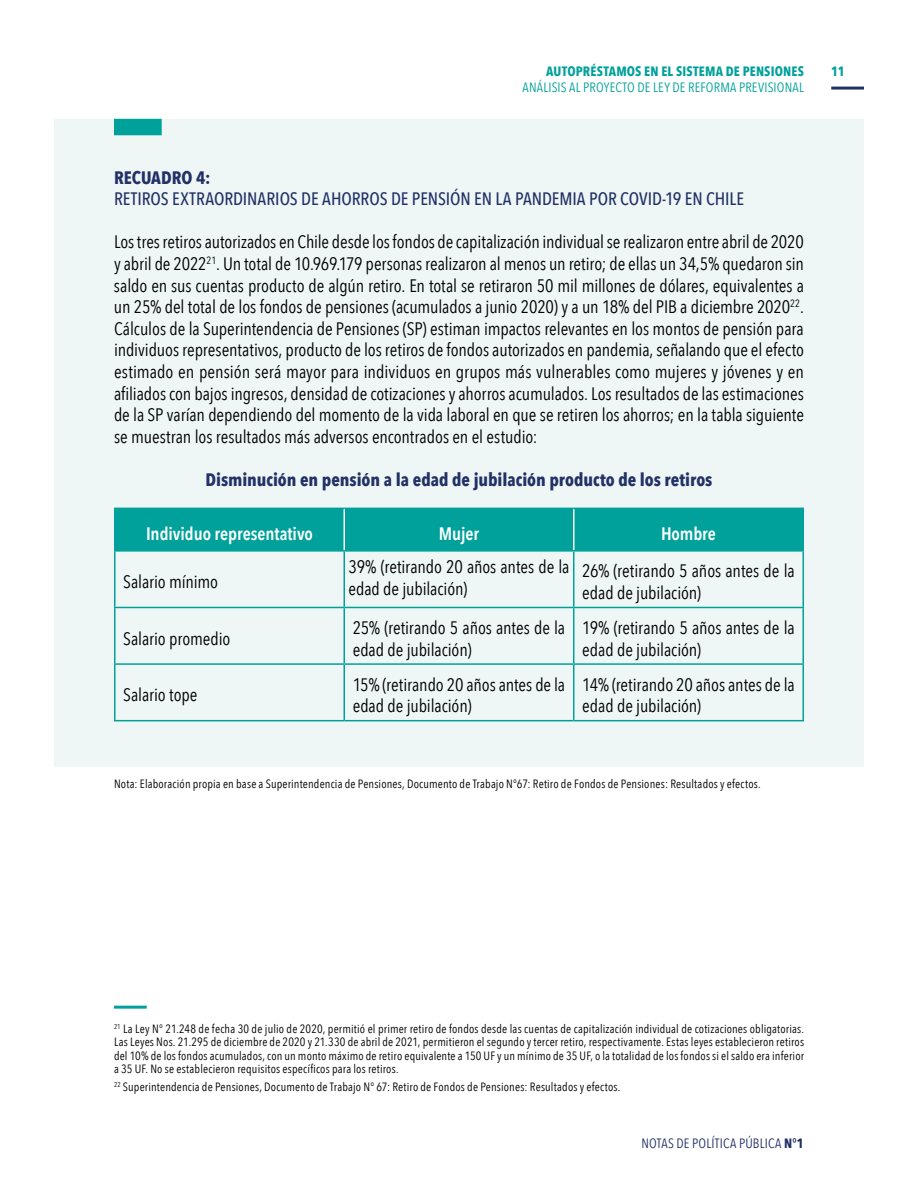
<style>
.page{position:relative;width:918px;height:1188px;background:#fff}
.page>*{position:absolute;margin:0;border:0;box-sizing:border-box;transform-origin:0 0}
.t1{font:18px/21.6px "Avenir Next Condensed";letter-spacing:-.005em;color:#000}
.t2{font:500 18px "Avenir Next Condensed";letter-spacing:-.005em;color:#233266}
.t3{font:700 18px "Avenir Next Condensed";letter-spacing:-.005em;color:#233266}
.t4{font:600 18px "Avenir Next Condensed";letter-spacing:-.005em;color:#fff}
.t5{font:13.5px "Avenir Next Condensed";letter-spacing:.015em;color:#00a19a}
.t6{font:700 13.5px "Avenir Next Condensed";letter-spacing:.01em;color:#00a19a}
.t7{font:13.5px "Avenir Next Condensed";letter-spacing:.015em;color:#233266}
.t8{font:12px/13.5px "Avenir Next Condensed";letter-spacing:.015em;color:#000;text-align:justify}
.s1{font-weight:700}
</style>
<div class="page">
<hr style="left:831px;top:87px;width:33px;height:3px;background:#233266">
<div style="left:54px;top:119px;width:810px;height:648px;background:#eff6f6"></div>
<div style="left:114px;top:119px;width:48px;height:16px;background:#00a19a"></div>
<div style="left:116px;top:509px;width:686px;height:41px;background:#00a19a"></div>
<hr style="left:114px;top:552px;width:2px;height:55px;background:#00a19a">
<hr style="left:344px;top:552px;width:1px;height:55px;background:#00a19a">
<hr style="left:573px;top:552px;width:1px;height:55px;background:#00a19a">
<hr style="left:802px;top:552px;width:2px;height:55px;background:#00a19a">
<hr style="left:114px;top:607px;width:230px;height:1px;background:#00a19a">
<hr style="left:114px;top:608px;width:2px;height:55px;background:#00a19a">
<hr style="left:344px;top:607px;width:230px;height:1px;background:#00a19a">
<hr style="left:344px;top:608px;width:1px;height:55px;background:#00a19a">
<hr style="left:574px;top:607px;width:230px;height:1px;background:#00a19a">
<hr style="left:573px;top:608px;width:1px;height:55px;background:#00a19a">
<hr style="left:802px;top:608px;width:2px;height:55px;background:#00a19a">
<hr style="left:114px;top:663px;width:230px;height:2px;background:#00a19a">
<hr style="left:114px;top:665px;width:2px;height:55px;background:#00a19a">
<hr style="left:344px;top:663px;width:230px;height:2px;background:#00a19a">
<hr style="left:344px;top:665px;width:1px;height:55px;background:#00a19a">
<hr style="left:574px;top:663px;width:230px;height:2px;background:#00a19a">
<hr style="left:573px;top:665px;width:1px;height:55px;background:#00a19a">
<hr style="left:802px;top:665px;width:2px;height:55px;background:#00a19a">
<hr style="left:114px;top:720px;width:230px;height:1px;background:#00a19a">
<hr style="left:344px;top:720px;width:230px;height:1px;background:#00a19a">
<hr style="left:574px;top:720px;width:230px;height:1px;background:#00a19a">
<hr style="left:344px;top:509px;width:1px;height:41px;background:#fff">
<hr style="left:573px;top:509px;width:1px;height:41px;background:#fff">
<hr style="left:114px;top:508px;width:230px;height:1px;background:#00a19a">
<hr style="left:114px;top:509px;width:2px;height:41px;background:#00a19a">
<hr style="left:344px;top:508px;width:230px;height:1px;background:#00a19a">
<hr style="left:574px;top:508px;width:230px;height:1px;background:#00a19a">
<hr style="left:802px;top:509px;width:2px;height:41px;background:#00a19a">
<hr style="left:114px;top:550px;width:230px;height:2px;background:#00a19a">
<hr style="left:344px;top:550px;width:230px;height:2px;background:#00a19a">
<hr style="left:574px;top:550px;width:230px;height:2px;background:#00a19a">
<hr style="left:114px;top:1006px;width:33px;height:3px;background:#00a19a">
<p class="t6" style="left:546px;top:63px;width:259px">AUTOPRÉSTAMOS EN EL SISTEMA DE PENSIONES</p>
<p class="t6" style="left:831px;top:63px;width:15px">11</p>
<p class="t5" style="left:523px;top:76px;width:283px">ANÁLISIS AL PROYECTO DE LEY DE REFORMA PREVISIONAL</p>
<p class="t3" style="left:114px;top:166px;width:98px">RECUADRO 4:</p>
<p class="t2" style="left:114px;top:188px;width:632px">RETIROS EXTRAORDINARIOS DE AHORROS DE PENSIÓN EN LA PANDEMIA POR COVID-19 EN CHILE</p>
<p class="t1" style="left:114px;top:230px;width:692px;text-align:justify">Los tres retiros autorizados en Chile desde los fondos de capitalización individual se realizaron entre abril de 2020 y abril de 2022<sup>21</sup>. Un total de 10.969.179 personas realizaron al menos un retiro; de ellas un 34,5% quedaron sin saldo en sus cuentas producto de algún retiro. En total se retiraron 50 mil millones de dólares, equivalentes a un 25% del total de los fondos de pensiones (acumulados a junio 2020) y a un 18% del PIB a diciembre 2020<sup>22</sup>.<br>Cálculos de la Superintendencia de Pensiones (SP) estiman impactos relevantes en los montos de pensión para individuos representativos, producto de los retiros de fondos autorizados en pandemia, señalando que el efecto estimado en pensión será mayor para individuos en grupos más vulnerables como mujeres y jóvenes y en afiliados con bajos ingresos, densidad de cotizaciones y ahorros acumulados. Los resultados de las estimaciones de la SP varían dependiendo del momento de la vida laboral en que se retiren los ahorros; en la tabla siguiente se muestran los resultados más adversos encontrados en el estudio:</p>
<p class="t3" style="left:206px;top:469px;width:508px">Disminución en pensión a la edad de jubilación producto de los retiros</p>
<p class="t4" style="left:146px;top:518px;width:168px">Individuo representativo</p>
<p class="t4" style="left:439px;top:518px;width:42px">Mujer</p>
<p class="t4" style="left:661px;top:518px;width:56px">Hombre</p>
<p class="t1" style="left:123px;top:570px;width:96px">Salario mínimo</p>
<p class="t1" style="left:349px;top:555px;width:222px">39% (retirando 20 años antes de la edad de jubilación)</p>
<p class="t1" style="left:582px;top:559px;width:214px">26% (retirando 5 años antes de la edad de jubilación)</p>
<p class="t1" style="left:123px;top:627px;width:109px">Salario promedio</p>
<p class="t1" style="left:353px;top:616px;width:214px">25% (retirando 5 años antes de la edad de jubilación)</p>
<p class="t1" style="left:582px;top:616px;width:214px">19% (retirando 5 años antes de la edad de jubilación)</p>
<p class="t1" style="left:123px;top:683px;width:76px">Salario tope</p>
<p class="t1" style="left:353px;top:673px;width:214px">15% (retirando 20 años antes de la edad de jubilación)</p>
<p class="t1" style="left:582px;top:673px;width:214px">14% (retirando 20 años antes de la edad de jubilación)</p>
<p class="t8" style="left:114px;top:777px;width:648px">Nota: Elaboración propia en base a Superintendencia de Pensiones, Documento de Trabajo N°67: Retiro de Fondos de Pensiones: Resultados y efectos.</p>
<p class="t8" style="left:114px;top:1021px;width:692px"><sup>21</sup> La Ley N° 21.248 de fecha 30 de julio de 2020, permitió el primer retiro de fondos desde las cuentas de capitalización individual de cotizaciones obligatorias.<br>Las Leyes Nos. 21.295 de diciembre de 2020 y 21.330 de abril de 2021, permitieron el segundo y tercer retiro, respectivamente. Estas leyes establecieron retiros del 10% de los fondos acumulados, con un monto máximo de retiro equivalente a 150 UF y un mínimo de 35 UF, o la totalidad de los fondos si el saldo era inferior a 35 UF. No se establecieron requisitos específicos para los retiros.</p>
<p class="t8" style="left:114px;top:1079px;width:508px"><sup>22</sup> Superintendencia de Pensiones, Documento de Trabajo N° 67: Retiro de Fondos de Pensiones: Resultados y efectos.</p>
<p class="t7" style="left:641px;top:1131px;width:164px">NOTAS DE POLÍTICA PÚBLICA <span class="s1">N°1</span></p>
</div>
